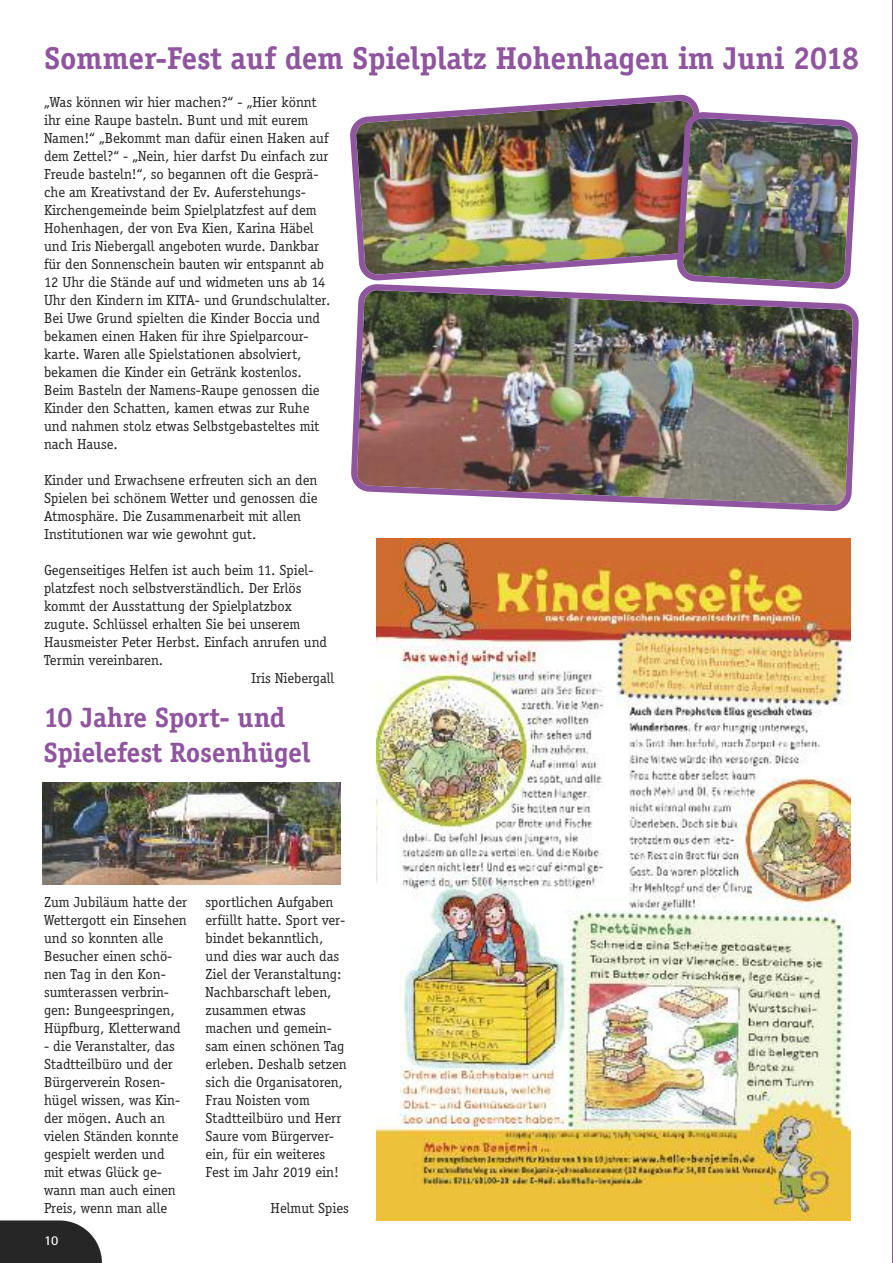
<style>
.page{position:relative;width:893px;height:1263px;background:#fff}
.page>*{position:absolute;margin:0;border:0;box-sizing:border-box;transform-origin:0 0}
.t1{font:700 32.55px "Officina Serif";color:#8f559e}
.t2{font:700 28.8px/34.5px "Officina Serif";color:#8f559e}
.t3{font:15px/18px "Officina Serif";color:#272627}
.t4{font:700 13.5px "Rotis Sans Serif";color:#fff}
</style>
<div class="page">
<hr style="left:892px;top:0;width:1px;height:1263px;background:#8f559e">
<img style="left:377px;top:538px;width:473px;height:682px">
<svg style="left:0;top:1220px;width:102px;height:43px;background:#3c3b3c"></svg>
<img style="left:351px;top:284px;width:508px;height:227px">
<img style="left:350px;top:94px;width:350px;height:187px">
<img style="left:677px;top:112px;width:181px;height:178px">
<img style="left:43px;top:782px;width:297px;height:103px">
<h1 class="t1" style="left:45px;top:39px;width:816px">Sommer-Fest auf dem Spielplatz Hohenhagen im Juni 2018</h1>
<p class="t3" style="left:44px;top:93px;width:288px">„Was können wir hier machen?“ - „Hier könnt ihr eine Raupe basteln. Bunt und mit eurem Namen!“ „Bekommt man dafür einen Haken auf dem Zettel?“ - „Nein, hier darfst Du einfach zur Freude basteln!“, so begannen oft die Gesprä&shy;che am Kreativstand der Ev. Auferstehungs-Kirchengemeinde beim Spielplatzfest auf dem Hohenhagen, der von Eva Kien, Karina Häbel und Iris Niebergall angeboten wurde. Dankbar für den Sonnenschein bauten wir entspannt ab 12 Uhr die Stände auf und widmeten uns ab 14<br>Uhr den Kindern im KITA- und Grundschulalter.<br>Bei Uwe Grund spielten die Kinder Boccia und bekamen einen Haken für ihre Spielparcour&shy;karte. Waren alle Spielstationen absolviert, bekamen die Kinder ein Getränk kostenlos.<br>Beim Basteln der Namens-Raupe genossen die Kinder den Schatten, kamen etwas zur Ruhe und nahmen stolz etwas Selbstgebasteltes mit nach Hause.</p>
<p class="t3" style="left:44px;top:471px;width:275px">Kinder und Erwachsene erfreuten sich an den Spielen bei schönem Wetter und genossen die Atmosphäre. Die Zusammenarbeit mit allen Institutionen war wie gewohnt gut.</p>
<p class="t3" style="left:44px;top:561px;width:271px">Gegenseitiges Helfen ist auch beim 11. Spiel-</p>
<p class="t3" style="left:44px;top:579px;width:259px">platzfest noch selbstverständlich. Der Erlös</p>
<p class="t3" style="left:44px;top:597px;width:249px">kommt der Ausstattung der Spielplatzbox</p>
<p class="t3" style="left:44px;top:615px;width:258px">zugute. Schlüssel erhalten Sie bei unserem</p>
<p class="t3" style="left:44px;top:633px;width:285px">Hausmeister Peter Herbst. Einfach anrufen und</p>
<p class="t3" style="left:44px;top:651px;width:121px">Termin vereinbaren.</p>
<p class="t3" style="left:251px;top:669px;width:85px">Iris Niebergall</p>
<h2 class="t2" style="left:44px;top:700px;width:268px">10 Jahre Sport- und<br>Spielefest Rosenhügel</h2>
<p class="t3" style="left:44px;top:893px;width:145px">Zum Jubiläum hatte der<br>Wettergott ein Einsehen und so konnten alle<br>Besucher einen schö&shy;nen Tag in den Kon&shy;sumterassen verbrin&shy;gen: Bungeespringen,<br>Hüpfburg, Kletterwand</p>
<p class="t3" style="left:44px;top:1037px;width:138px">- die Veranstalter, das<br>Stadtteilbüro und der<br>Bürgerverein Rosen&shy;hügel wissen, was Kin&shy;der mögen. Auch an vielen Ständen konnte gespielt werden und mit etwas Glück ge&shy;wann man auch einen<br>Preis, wenn man alle</p>
<p class="t4" style="left:44px;top:1235px;width:16px">10</p>
<p class="t3" style="left:205px;top:893px;width:143px">sportlichen Aufgaben erfüllt hatte. Sport ver&shy;bindet bekanntlich, und dies war auch das<br>Ziel der Veranstaltung:<br>Nachbarschaft leben, zusammen etwas machen und gemein&shy;sam einen schönen Tag erleben. Deshalb setzen sich die Organisatoren,<br>Frau Noisten vom<br>Stadtteilbüro und Herr<br>Saure vom Bürgerver&shy;ein, für ein weiteres<br>Fest im Jahr 2019 ein!</p>
<p class="t3" style="left:271px;top:1199px;width:80px">Helmut Spies</p>
</div>
